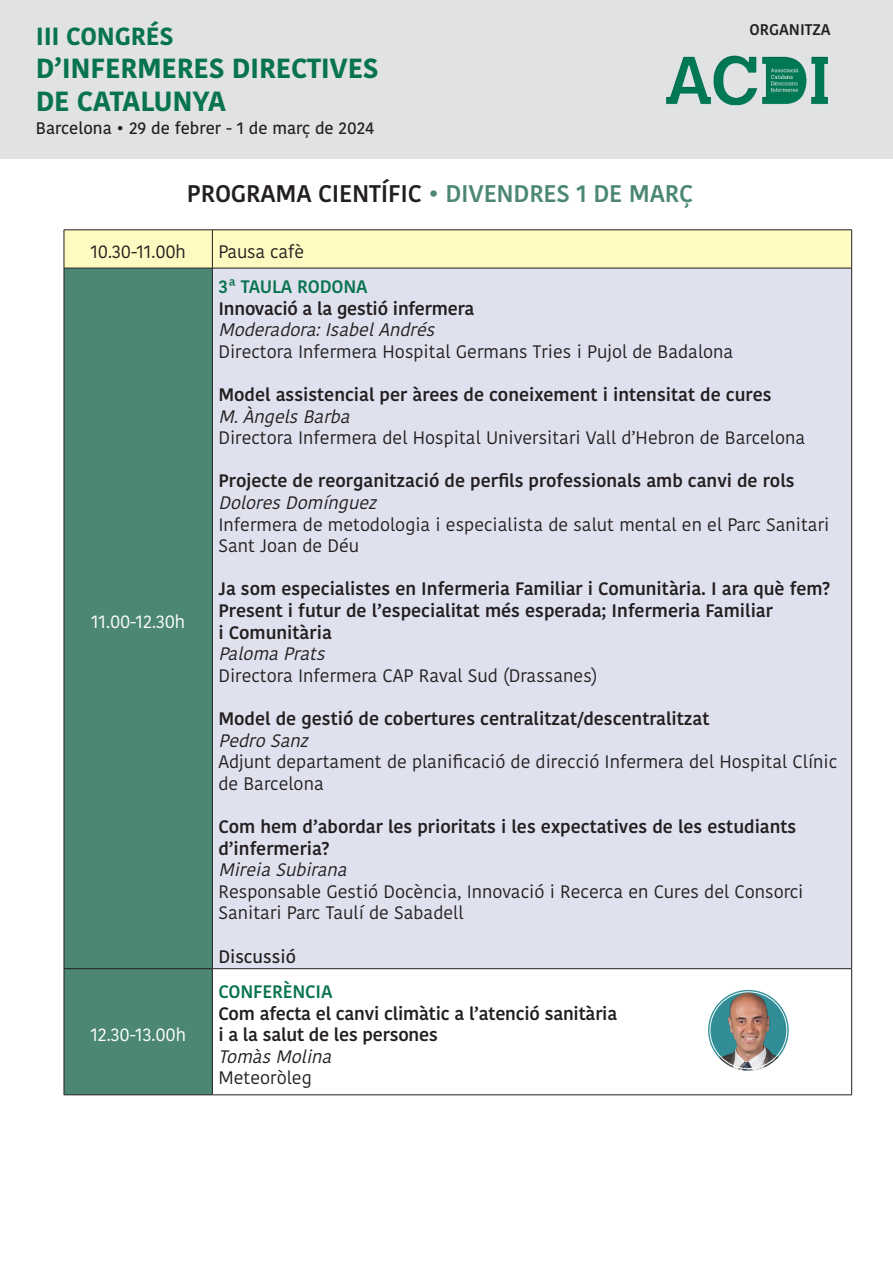
<style>
.page{position:relative;width:893px;height:1263px;background:#fff}
.page>*{position:absolute;margin:0;border:0;box-sizing:border-box;transform-origin:0 0}
.t1{font:700 27.6px/33.2px "Kohinoor Devanagari";letter-spacing:-.01em;color:#087350}
.t2{font:700 24.75px "Kohinoor Devanagari";letter-spacing:-.01em;color:#087350}
.t3{font:600 24px "Kohinoor Devanagari";letter-spacing:-.01em;color:#231f20}
.t4{font:600 18px/21.6px "Kohinoor Devanagari";color:#231f20}
.t5{font:18px/21.6px "Kohinoor Devanagari";color:#231f20}
.t6{font:italic 18px "Kohinoor Devanagari";color:#231f20}
.t7{font:18px "Kohinoor Devanagari";letter-spacing:-.01em;color:#fff}
.t8{font:600 18px "Kohinoor Devanagari";letter-spacing:-.01em;color:#087350}
.t9{font:500 18px "Kohinoor Devanagari";color:#231f20}
.t10{font:500 16.65px "Kohinoor Devanagari";color:#231f20}
.t11{font:600 15.45px "Kohinoor Devanagari";color:#231f20}
.s1{color:#4c8775}
.s2{font-family:"Lucida Grande";font-weight:400}
</style>
<div class="page">
<div style="left:0;top:0;width:893px;height:158px;background:#e1e2e4"></div>
<img style="left:667px;top:55px;width:160px;height:51px">
<div style="left:65px;top:231px;width:786px;height:37px;background:#fffac1"></div>
<div style="left:65px;top:269px;width:147px;height:825px;background:#4c8775"></div>
<div style="left:212px;top:268px;width:640px;height:701px;background:#e0e1ee"></div>
<hr style="left:64px;top:230px;width:148px;height:1px;background:#231f20">
<hr style="left:64px;top:230px;width:1px;height:38px;background:#231f20">
<hr style="left:212px;top:230px;width:640px;height:1px;background:#231f20">
<hr style="left:212px;top:230px;width:1px;height:38px;background:#231f20">
<hr style="left:851px;top:230px;width:1px;height:38px;background:#231f20">
<hr style="left:64px;top:268px;width:148px;height:1px;background:#231f20">
<hr style="left:64px;top:268px;width:1px;height:700px;background:#231f20">
<hr style="left:64px;top:968px;width:148px;height:1px;background:#231f20">
<hr style="left:64px;top:969px;width:1px;height:126px;background:#231f20">
<hr style="left:64px;top:1094px;width:148px;height:1px;background:#231f20">
<hr style="left:212px;top:268px;width:640px;height:1px;background:#231f20">
<hr style="left:212px;top:268px;width:1px;height:700px;background:#231f20">
<hr style="left:851px;top:268px;width:1px;height:700px;background:#231f20">
<hr style="left:212px;top:968px;width:640px;height:1px;background:#231f20">
<hr style="left:212px;top:969px;width:1px;height:126px;background:#231f20">
<hr style="left:851px;top:969px;width:1px;height:126px;background:#231f20">
<hr style="left:212px;top:1094px;width:640px;height:1px;background:#231f20">
<img style="left:708px;top:990px;width:81px;height:80px;border-radius:40px">
<div style="left:710px;top:991px;width:77px;height:78px;border:1px solid #fff;border-radius:50%"></div>
<h2 class="t2" style="left:36px;top:14px;width:139px">III CONGRÉS</h2>
<h1 class="t1" style="left:36px;top:51px;width:345px">D’INFERMERES DIRECTIVES<br>DE CATALUNYA</h1>
<p class="t10" style="left:36px;top:118px;width:340px">Barcelona • 29 de febrer - 1 de març de 2024</p>
<p class="t3" style="left:187px;top:180px;width:508px">PROGRAMA CIENTÍFIC <span class="s1">• DIVENDRES 1 DE MARÇ</span></p>
<p class="t5" style="left:90px;top:241px;width:97px">10.30-11.00h</p>
<p class="t5" style="left:218px;top:241px;width:87px">Pausa cafè</p>
<p class="t11" style="left:749px;top:21px;width:83px">ORGANITZA</p>
<p class="t7" style="left:91px;top:611px;width:96px">11.00-12.30h</p>
<p class="t7" style="left:90px;top:1024px;width:97px">12.30-13.00h</p>
<p class="t8" style="left:218px;top:276px;width:151px">3<span class="s2">ª</span> TAULA RODONA</p>
<p class="t4" style="left:218px;top:298px;width:257px">Innovació a la gestió infermera</p>
<p class="t6" style="left:218px;top:319px;width:224px">Moderadora:IsabelAndrés</p>
<p class="t5" style="left:218px;top:341px;width:517px">Directora Infermera Hospital Germans Tries i Pujol de Badalona</p>
<p class="t4" style="left:218px;top:384px;width:555px">Model assistencial per àrees de coneixement i intensitat de cures</p>
<p class="t6" style="left:218px;top:406px;width:139px">M.ÀngelsBarba</p>
<p class="t5" style="left:218px;top:427px;width:588px">Directora Infermera del Hospital Universitari Vall d’Hebron de Barcelona</p>
<p class="t4" style="left:218px;top:470px;width:578px">Projecte de reorganització de perfils professionals amb canvi de rols</p>
<p class="t6" style="left:218px;top:492px;width:166px">DoloresDomínguez</p>
<p class="t5" style="left:218px;top:514px;width:613px">Infermera de metodologia i especialista de salut mental en el Parc Sanitari<br>Sant Joan de Déu</p>
<p class="t4" style="left:218px;top:578px;width:613px">Ja som especialistes en Infermeria Familiar i Comunitària. I ara què fem?<br>Present i futur de l’especialitat més esperada; Infermeria Familiar</p>
<p class="t4" style="left:218px;top:622px;width:115px">i Comunitària</p>
<p class="t6" style="left:218px;top:643px;width:114px">PalomaPrats</p>
<p class="t5" style="left:218px;top:665px;width:381px">Directora Infermera CAP Raval Sud (Drassanes)</p>
<p class="t4" style="left:218px;top:708px;width:493px">Model de gestió de cobertures centralitzat/descentralitzat</p>
<p class="t6" style="left:218px;top:730px;width:97px">PedroSanz</p>
<p class="t5" style="left:218px;top:751px;width:620px">Adjunt departament de planificació de direcció Infermera del Hospital Clínic de Barcelona</p>
<p class="t4" style="left:218px;top:816px;width:579px">Com hem d’abordar les prioritats i les expectatives de les estudiants</p>
<p class="t4" style="left:218px;top:838px;width:113px">d’infermeria?</p>
<p class="t6" style="left:218px;top:859px;width:136px">MireiaSubirana</p>
<p class="t5" style="left:218px;top:881px;width:587px">Responsable Gestió Docència, Innovació i Recerca en Cures del Consorci</p>
<p class="t5" style="left:218px;top:902px;width:247px">Sanitari Parc Taulí de Sabadell</p>
<p class="t9" style="left:218px;top:946px;width:79px">Discussió</p>
<p class="t8" style="left:218px;top:981px;width:116px">CONFERÈNCIA</p>
<p class="t4" style="left:218px;top:1002px;width:400px">Com afecta el canvi climàtic a l’atenció sanitària</p>
<p class="t4" style="left:218px;top:1024px;width:221px">i a la salut de les persones</p>
<p class="t6" style="left:218px;top:1046px;width:121px">TomàsMolina</p>
<p class="t5" style="left:218px;top:1067px;width:95px">Meteoròleg</p>
</div>
